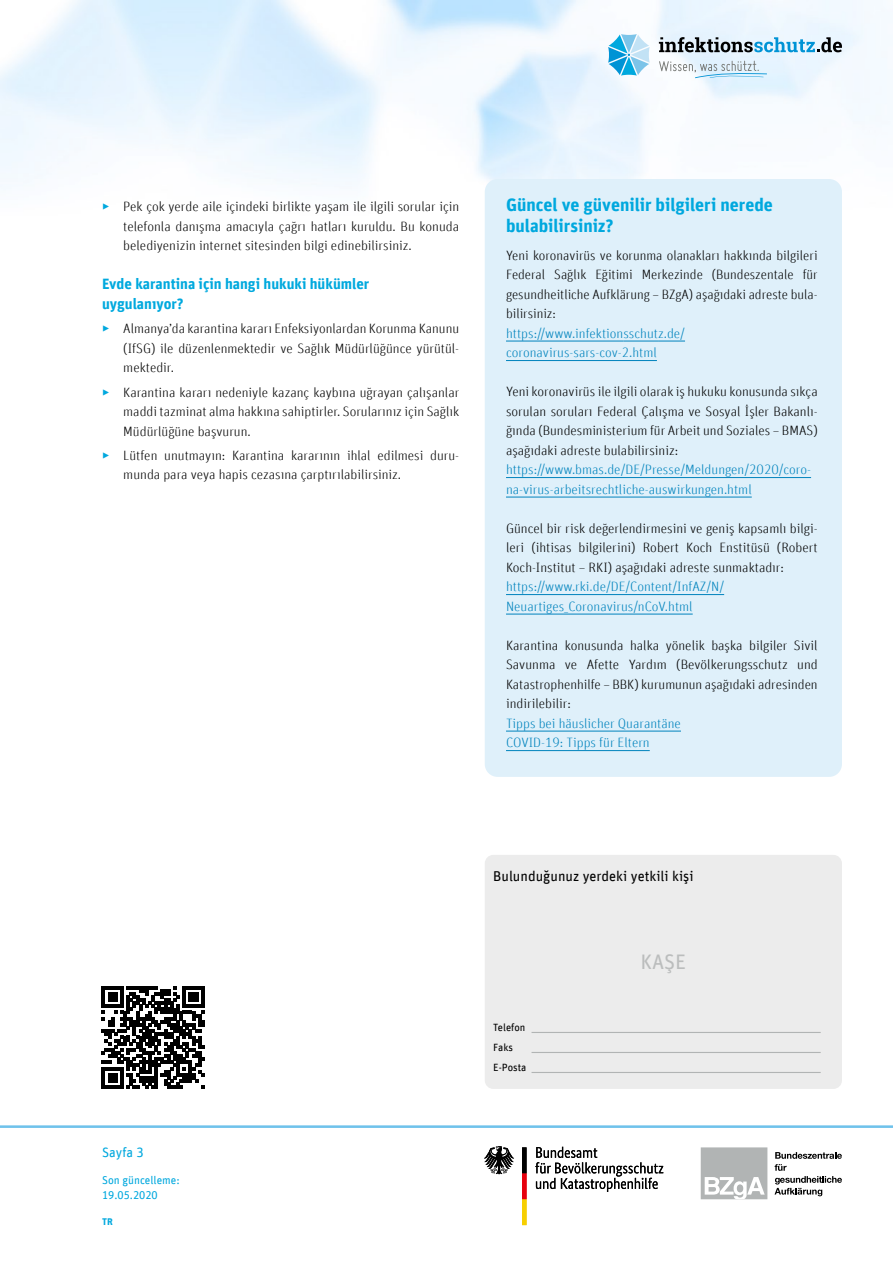
<style>
.page{position:relative;width:893px;height:1263px;background:#fff}
.page>*{position:absolute;margin:0;border:0;box-sizing:border-box;transform-origin:0 0}
.t1{font:21px "Unit Offc Pro";color:#bbbdbd}
.h-box{font:700 18px/21px "Unit Offc Pro";color:#00a8de}
.t2{font:700 15px/19.5px "Unit Offc Pro";color:#00a9de}
.t3{font:14.25px "Unit Offc Pro";color:#000}
.t4{font:300 13.5px/19.5px "Unit Offc Pro";color:#000;text-align:justify}
.p-Link{font:300 13.5px/19.5px "Unit Offc Pro";color:#0083bd}
.t5{font:13.5px "Unit Offc Pro";color:#00a8de}
.t6{font:11.25px/15.8px "Unit Offc Pro";color:#00a8de}
.t7{font:10.5px/20px "Unit Offc Pro";color:#000}
.t8{font:700 9.75px "Unit Offc Pro";color:#00a8de}
.s1{color:#00a8de}
</style>
<div class="page">
<hr style="left:0;top:1125px;width:893px;height:3px;background:#6fc2eb">
<svg style="left:659px;top:37px;width:183px;height:15px"></svg>
<svg style="left:659px;top:61px;width:108px;height:17px"></svg>
<svg style="left:608px;top:34px;width:42px;height:42px"></svg>
<svg style="left:774px;top:1152px;width:68px;height:44px"></svg>
<div style="left:701px;top:1147px;width:66px;height:52px;background:#b1b4b4"></div>
<svg style="left:705px;top:1177px;width:60px;height:22px"></svg>
<svg style="left:535px;top:1147px;width:128px;height:45px"></svg>
<svg style="left:484px;top:1146px;width:30px;height:28px"></svg>
<svg style="left:522px;top:1147px;width:5px;height:78px"></svg>
<div style="left:485px;top:855px;width:357px;height:234px;background:#ececec;border-radius:9px"></div>
<hr style="left:531px;top:1032px;width:290px;height:1px;background:#b1b4b4">
<hr style="left:531px;top:1052px;width:290px;height:1px;background:#b1b4b4">
<hr style="left:531px;top:1072px;width:290px;height:1px;background:#b1b4b4">
<svg style="left:102px;top:986px;width:102px;height:103px"></svg>
<div style="left:485px;top:179px;width:357px;height:598px;background:#dff0fa;border-radius:13px"></div>
<hr style="left:506px;top:341px;width:117px;height:1px;background:#0083bd">
<hr style="left:623px;top:341px;width:35px;height:1px;background:#0083bd">
<svg style="left:658px;top:341px;width:27px;height:1px"></svg>
<hr style="left:506px;top:360px;width:151px;height:1px;background:#0083bd">
<hr style="left:506px;top:477px;width:305px;height:1px;background:#0083bd">
<hr style="left:506px;top:497px;width:246px;height:1px;background:#0083bd">
<hr style="left:506px;top:594px;width:218px;height:1px;background:#0083bd">
<hr style="left:506px;top:614px;width:187px;height:1px;background:#0083bd">
<hr style="left:506px;top:731px;width:175px;height:1px;background:#0083bd">
<hr style="left:506px;top:750px;width:144px;height:1px;background:#0083bd">
<p class="t4" style="left:123px;top:197px;width:337px;text-indent:-21px"><span class="s1">▶</span> Pek çok yerde aile içindeki birlikte yaşam ile ilgili sorular için telefonla danışma amacıyla çağrı hatları kuruldu. Bu konuda belediyenizin internet sitesinden bilgi edinebilirsiniz.</p>
<h1 class="t2" style="left:102px;top:273px;width:269px">Evde karantina için hangi hukuki hükümler uygulanıyor?</h1>
<p class="t4" style="left:123px;top:318px;width:337px;text-indent:-21px"><span class="s1">▶</span> Almanya’da karantina kararı Enfeksiyonlardan Korunma Kanunu (IfSG) ile düzenlenmektedir ve Sağlık Müdürlüğünce yürütül&shy;mektedir.</p>
<p class="t4" style="left:123px;top:382px;width:337px;text-indent:-21px"><span class="s1">▶</span> Karantina kararı nedeniyle kazanç kaybına uğrayan çalışanlar maddi tazminat alma hakkına sahiptirler. Sorularınız için Sağlık Müdürlüğüne başvurun.</p>
<p class="t4" style="left:123px;top:445px;width:337px;text-indent:-21px"><span class="s1">▶</span> Lütfen unutmayın: Karantina kararının ihlal edilmesi duru&shy;munda para veya hapis cezasına çarptırılabilirsiniz.</p>
<p class="h-box" style="left:506px;top:193px;width:268px">Güncel ve güvenilir bilgileri nerede bulabilirsiniz?</p>
<p class="t4" style="left:506px;top:245px;width:313px">Yeni koronavirüs ve korunma olanakları hakkında bilgileri Federal Sağlık Eğitimi Merkezinde (Bundeszentale für gesundheitliche Aufklärung – BZgA) aşağıdaki adreste bula&shy;bilirsiniz:</p>
<p class="p-Link" style="left:506px;top:323px;width:181px">https://www.infektionsschutz.de/ coronavirus-sars-cov-2.html</p>
<p class="t4" style="left:506px;top:381px;width:313px">Yeni koronavirüs ile ilgili olarak iş hukuku konusunda sıkça sorulan soruları Federal Çalışma ve Sosyal İşler Bakanlı&shy;ğında (Bundesministerium für Arbeit und Soziales – BMAS) aşağıdaki adreste bulabilirsiniz:</p>
<p class="p-Link" style="left:506px;top:459px;width:307px">https://www.bmas.de/DE/Presse/Meldungen/2020/coro&shy;na-virus-arbeitsrechtliche-auswirkungen.html</p>
<p class="t4" style="left:506px;top:518px;width:313px">Güncel bir risk değerlendirmesini ve geniş kapsamlı bilgi&shy;leri (ihtisas bilgilerini) Robert Koch Enstitüsü (Robert Koch-Institut – RKI) aşağıdaki adreste sunmaktadır:</p>
<p class="p-Link" style="left:506px;top:576px;width:220px">https://www.rki.de/DE/Content/InfAZ/N/<br>Neuartiges_Coronavirus/nCoV.html</p>
<p class="t4" style="left:506px;top:635px;width:313px">Karantina konusunda halka yönelik başka bilgiler Sivil Savunma ve Afette Yardım (Bevölkerungsschutz und Katastrophenhilfe – BBK) kurumunun aşağıdaki adresinden indirilebilir:</p>
<p class="p-Link" style="left:506px;top:713px;width:176px">Tipps bei häuslicher Quarantäne</p>
<p class="p-Link" style="left:506px;top:732px;width:145px">COVID-19: Tipps für Eltern</p>
<p class="t5" style="left:102px;top:1142px;width:43px">Sayfa 3</p>
<p class="t6" style="left:102px;top:1171px;width:79px">Son güncelleme:<br>19.05.2020</p>
<p class="t8" style="left:102px;top:1215px;width:12px">TR</p>
<p class="t3" style="left:493px;top:866px;width:202px">Bulunduğunuz yerdeki yetkili kişi</p>
<p class="t7" style="left:493px;top:1016px;width:35px">Telefon<br>Faks<br>E-Posta</p>
<h1 class="t1" style="left:640px;top:947px;width:47px">KAŞE</h1>
</div>
